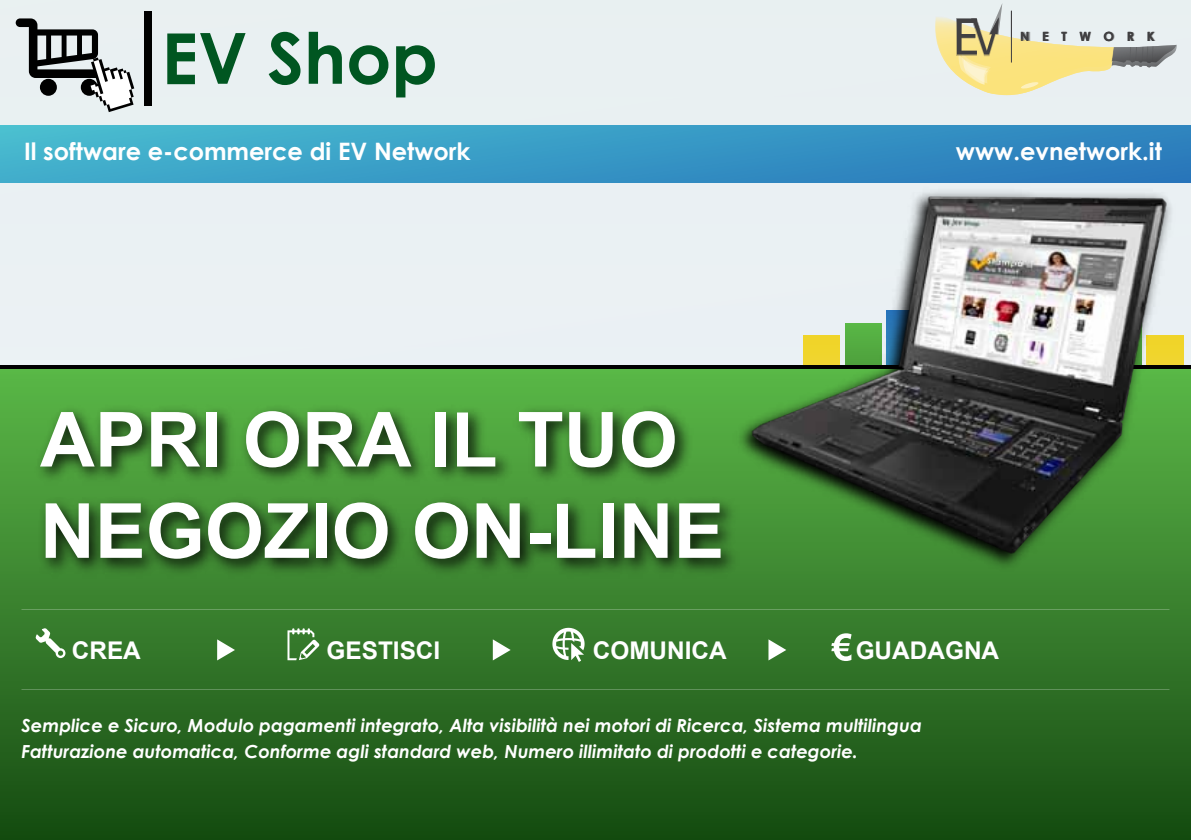
<style>
.page{position:relative;width:1191px;height:840px;background:#fff}
.page>*{position:absolute;margin:0;border:0;box-sizing:border-box;transform-origin:0 0}
.t1{font:700 76px/91.2px "Arial";color:#fff}
.t2{font:700 24.4px "Arial";color:#fff}
.t3{font:700 24px "Century Gothic";color:#fff}
.t4{font:italic 700 18px/26px "Century Gothic";color:#fff}
.t5{font:700 12.6px "Century Gothic";letter-spacing:1em;color:#414042}
</style>
<div class="page">
<div style="left:0;top:0;width:1191px;height:365px;background:#eaf0f3"></div>
<div style="left:0;top:369px;width:1191px;height:470px;background:linear-gradient(to bottom,#5cb849,#174c13)"></div>
<div style="left:0;top:125px;width:1191px;height:57px;background:linear-gradient(to right,#45b6ce,#2b7cbc)"></div>
<svg style="left:167px;top:33px;width:78px;height:51px;background:#78a58d"></svg>
<svg style="left:269px;top:32px;width:31px;height:53px;background:#6b9d81"></svg>
<svg style="left:309px;top:32px;width:33px;height:52px;background:#6a9c80"></svg>
<svg style="left:349px;top:45px;width:39px;height:40px;background:#689b7e"></svg>
<svg style="left:396px;top:45px;width:39px;height:52px;background:#6b9d81"></svg>
<div style="left:144px;top:11px;width:8px;height:95px;background:#000"></div>
<svg style="left:16px;top:18px;width:118px;height:94px;background:#aaaeaf"></svg>
<img style="left:29px;top:389px;width:718px;height:220px">
<img style="left:712px;top:181px;width:479px;height:387px">
<svg style="left:935px;top:3px;width:242px;height:92px;background:#e2dfc2"></svg>
<svg style="left:36px;top:627px;width:29px;height:30px"></svg>
<svg style="left:287px;top:628px;width:32px;height:32px"></svg>
<svg style="left:552px;top:627px;width:32px;height:34px"></svg>
<svg style="left:217px;top:639px;width:18px;height:21px"></svg>
<svg style="left:493px;top:639px;width:17px;height:21px"></svg>
<svg style="left:831px;top:633px;width:20px;height:27px"></svg>
<svg style="left:768px;top:639px;width:18px;height:21px"></svg>
<p class="t5" style="left:1021px;top:27px;width:136px">NETWORK</p>
<h3 class="t3" style="left:24px;top:133px;width:448px">Il software e-commerce di EV Network</h3>
<h3 class="t3" style="left:956px;top:133px;width:207px">www.evnetwork.it</h3>
<h1 class="t1" style="left:40px;top:396px;width:686px">APRI ORA IL TUO<br>NEGOZIO ON-LINE</h1>
<h2 class="t2" style="left:72px;top:634px;width:71px">CREA</h2>
<h2 class="t2" style="left:326px;top:634px;width:115px">GESTISCI</h2>
<h2 class="t2" style="left:593px;top:634px;width:135px">COMUNICA</h2>
<h2 class="t2" style="left:855px;top:634px;width:145px">GUADAGNA</h2>
<p class="t4" style="left:21px;top:711px;width:902px">Semplice e Sicuro, Modulo pagamenti integrato, Alta visibilità nei motori di Ricerca, Sistema multilingua<br>Fatturazione automatica, Conforme agli standard web, Numero illimitato di prodotti e categorie.</p>
</div>
